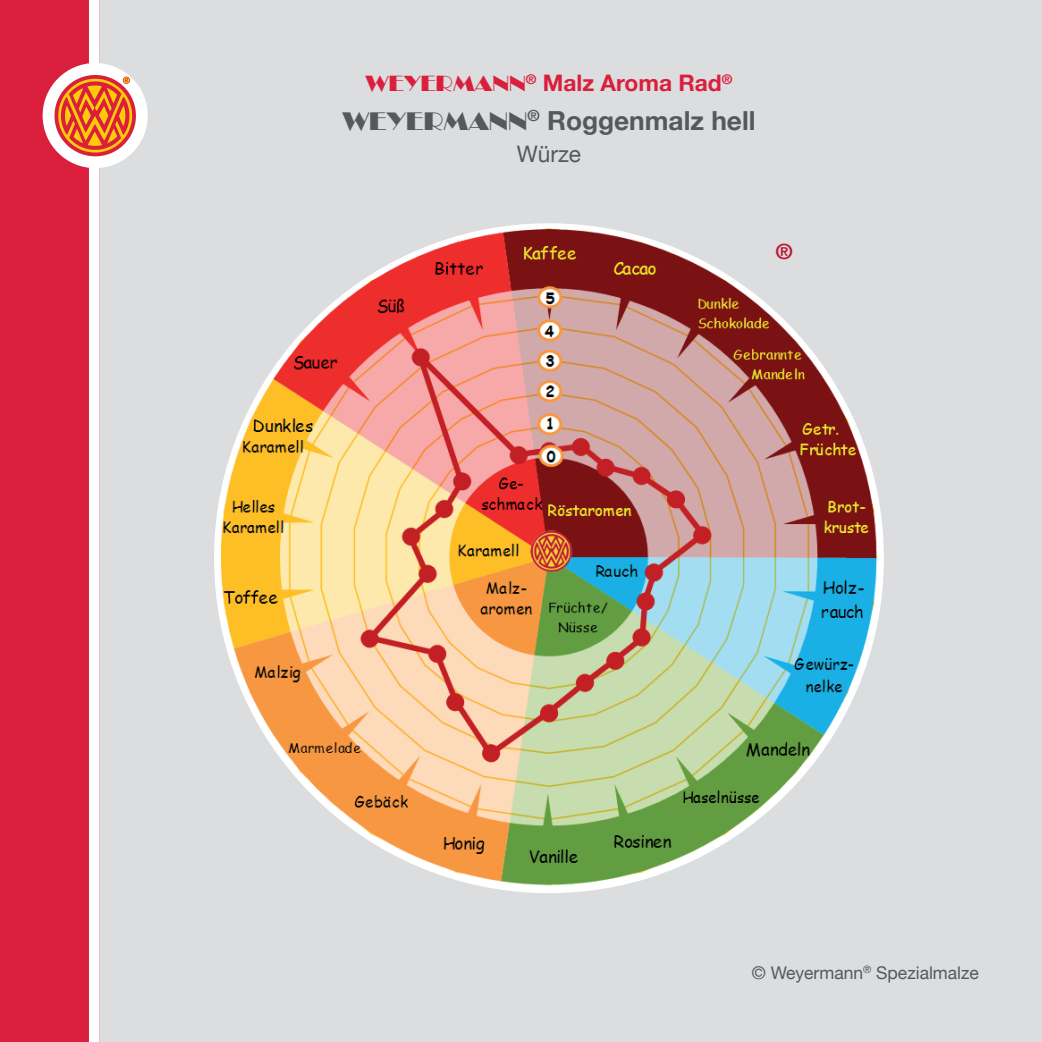
<style>
.page{position:relative;width:1042px;height:1042px;background:#fff}
.page>*{position:absolute;margin:0;border:0;box-sizing:border-box;transform-origin:0 0}
.t1{font:700 26.25px "Helvetica Neue";color:#57585a}
.t2{font:700 22.75px "Helvetica Neue";color:#da1f3d}
.t3{font:22.75px "Helvetica Neue";color:#57585a}
.t4{font:700 21px "Helvetica Neue";color:#bd1832}
.t5{font:17.5px "Helvetica Neue";color:#57585a}
.s1{font-family:"Broadway";font-weight:400}
</style>
<div class="page">
<div style="left:95px;top:0;width:947px;height:1042px;background:#dcdddf"></div>
<div style="left:0;top:0;width:99px;height:1042px;background:#da1f3d"></div>
<div style="left:89px;top:0;width:11px;height:1042px;background:#fff"></div>
<div style="left:43px;top:63px;width:105px;height:105px;background:#fff;border-radius:50%"></div>
<svg style="left:54px;top:75px;width:82px;height:81px"></svg>
<img style="left:214px;top:223px;width:670px;height:670px;border-radius:335px">
<p class="t2" style="left:365px;top:65px;width:368px"><span class="s1">WEYERMANN</span><sup>®</sup> Malz Aroma Rad<sup>®</sup></p>
<p class="t1" style="left:342px;top:100px;width:415px"><span class="s1">WEYERMANN</span><sup>®</sup> Roggenmalz hell</p>
<p class="t3" style="left:517px;top:137px;width:66px">Würze</p>
<p class="t4" style="left:776px;top:235px;width:18px">®</p>
<p class="t5" style="left:752px;top:960px;width:228px">© Weyermann<sup>®</sup> Spezialmalze</p>
</div>
